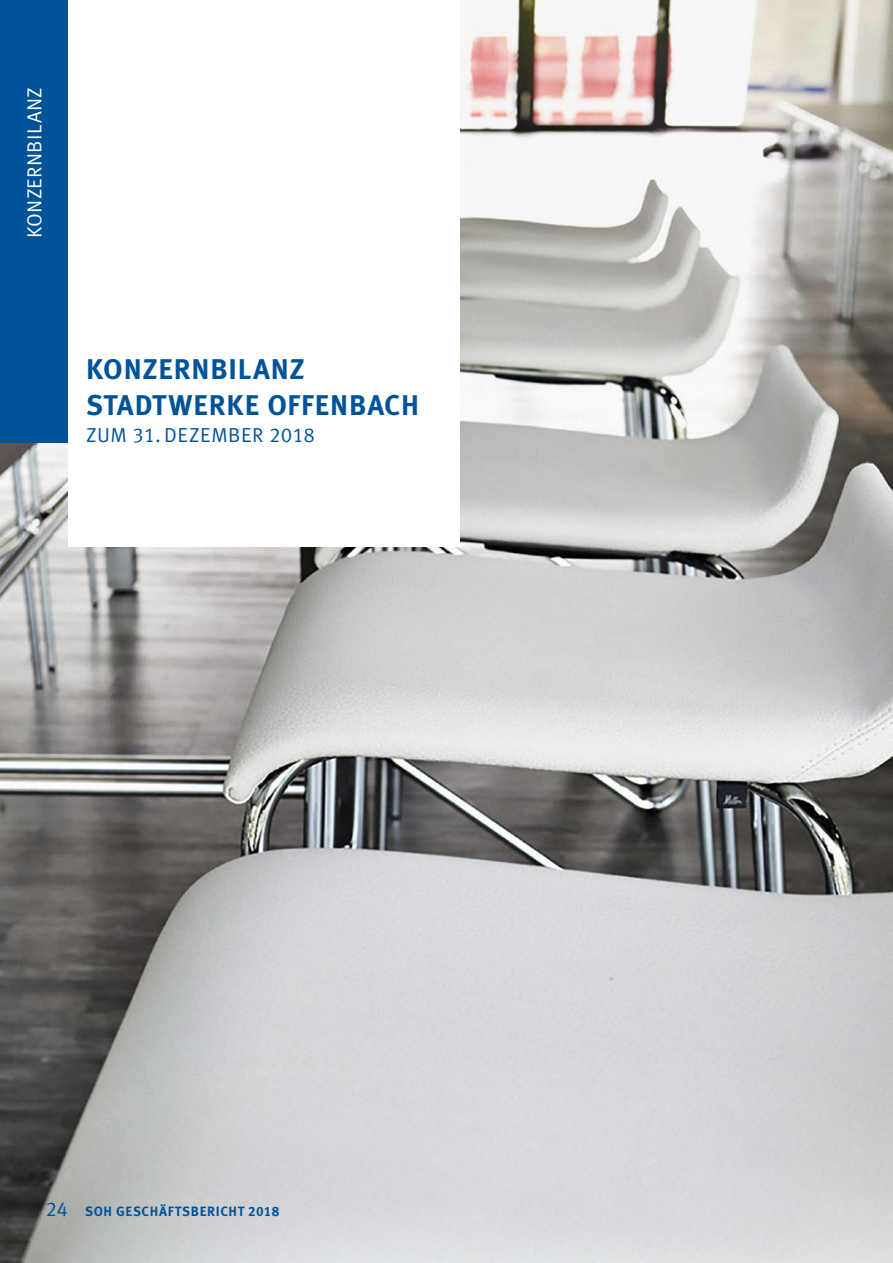
<style>
.page{position:relative;width:893px;height:1263px;background:#fff}
.page>*{position:absolute;margin:0;border:0;box-sizing:border-box;transform-origin:0 0}
.t1{font:700 28.5px/36px "Meta Pro";letter-spacing:.03em;color:#015399}
.t2{font:20.25px "Meta Pro Norm";letter-spacing:.025em;color:#015399}
.t3{font:20.25px "Meta Pro Norm";letter-spacing:.015em;color:#fff}
.t4{font:700 13.5px "Meta Pro";letter-spacing:.045em;color:#015399}
.s1{font-family:"Meta Pro Norm";font-weight:400;font-size:20.25px}
</style>
<div class="page">
<img style="left:0;top:0;width:893px;height:1263px">
<div style="left:0;top:0;width:68px;height:442px;background:#015399"></div>
<div style="left:68px;top:0;width:391px;height:546px;background:#fff"></div>
<p class="t3" style="left:19px;top:238px;width:153px;rotate:-90deg">KONZERNBILANZ</p>
<p class="t1" style="left:86px;top:350px;width:334px">KONZERNBILANZ<br>STADTWERKE OFFENBACH</p>
<p class="t2" style="left:86px;top:420px;width:230px">ZUM 31. DEZEMBER 2018</p>
<p class="t4" style="left:46px;top:1201px;width:235px"><span class="s1">24</span> SOH GESCHÄFTSBERICHT 2018</p>
</div>
